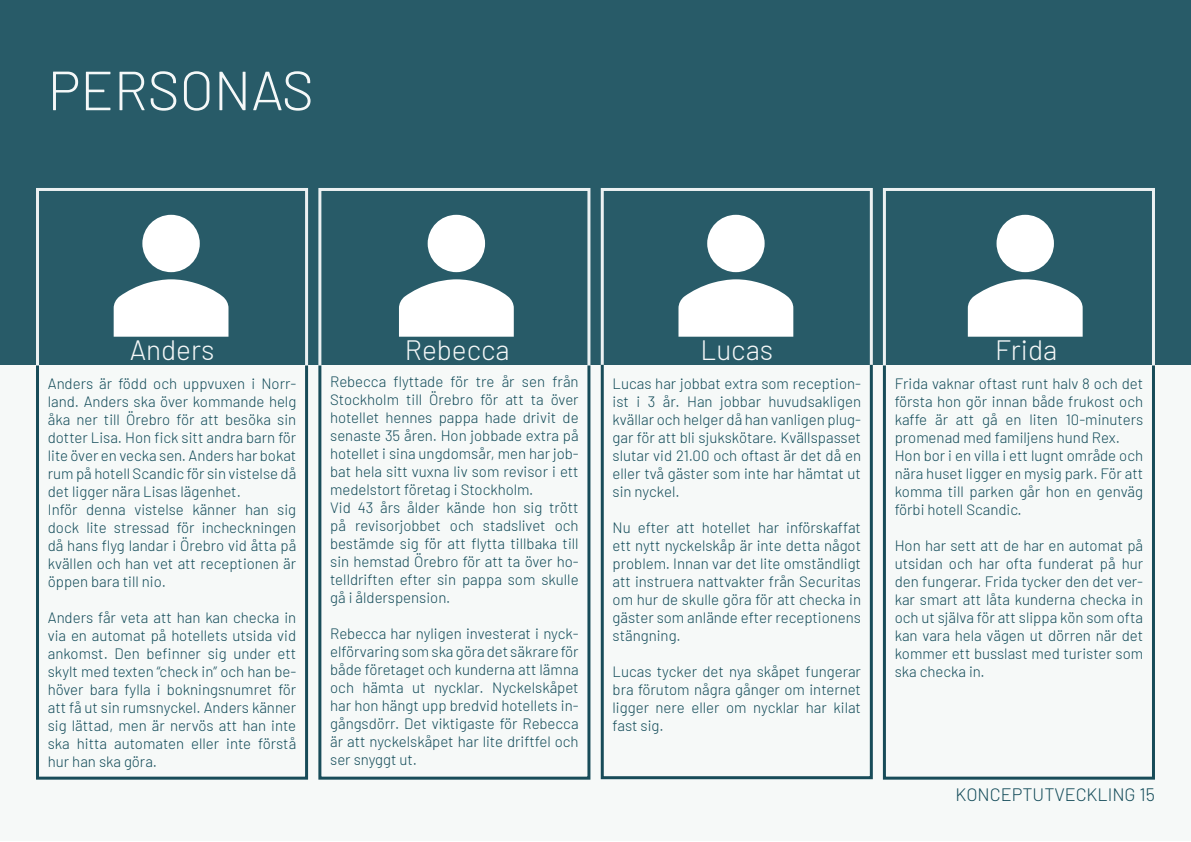
<style>
.page{position:relative;width:1191px;height:842px;background:#fff}
.page>*{position:absolute;margin:0;border:0;box-sizing:border-box;transform-origin:0 0}
.t1{font:300 55px "Barlow";color:#f5f8f8}
.t2{font:300 28px "Barlow";color:#f5f8f8}
.t3{font:300 18px "Barlow";color:#114a58}
.t4{font:300 15px/18px "Barlow";color:#114a58;text-align:justify}
</style>
<div class="page">
<div style="left:0;top:0;width:1190px;height:841px;background:#f6f9f8"></div>
<div style="left:0;top:0;width:1191px;height:365px;background:#285b68"></div>
<div style="left:142px;top:215px;width:58px;height:57px;background:#fff;border-radius:50%"></div>
<svg style="left:114px;top:279px;width:114px;height:58px;background:#e2e9eb"></svg>
<div style="left:707px;top:215px;width:57px;height:57px;background:#fff;border-radius:50%"></div>
<svg style="left:678px;top:279px;width:115px;height:58px;background:#e1e8ea"></svg>
<div style="left:428px;top:215px;width:57px;height:57px;background:#fff;border-radius:50%"></div>
<svg style="left:399px;top:279px;width:115px;height:58px;background:#e1e8ea"></svg>
<div style="left:996px;top:215px;width:58px;height:57px;background:#fff;border-radius:50%"></div>
<svg style="left:967px;top:279px;width:115px;height:58px;background:#e1e8ea"></svg>
<div style="left:36px;top:364px;width:272px;height:416px;border:3px solid #184c59"></div>
<div style="left:36px;top:188px;width:272px;height:179px;border:3px solid #ecf1f2"></div>
<div style="left:318px;top:364px;width:272px;height:416px;border:3px solid #184c59"></div>
<div style="left:318px;top:188px;width:272px;height:179px;border:3px solid #ecf1f2"></div>
<div style="left:601px;top:188px;width:272px;height:179px;border:3px solid #ecf1f2"></div>
<div style="left:601px;top:363px;width:272px;height:416px;border:3px solid #184c59"></div>
<div style="left:883px;top:364px;width:272px;height:416px;border:3px solid #184c59"></div>
<div style="left:883px;top:188px;width:272px;height:179px;border:3px solid #ecf1f2"></div>
<p class="t1" style="left:48px;top:51px;width:267px">PERSONAS</p>
<p class="t2" style="left:130px;top:330px;width:86px">Anders</p>
<p class="t2" style="left:405px;top:330px;width:106px">Rebecca</p>
<p class="t2" style="left:700px;top:330px;width:74px">Lucas</p>
<p class="t2" style="left:995px;top:330px;width:64px">Frida</p>
<p class="t4" style="left:48px;top:373px;width:250px">Anders är född och uppvuxen i Norr&shy;land. Anders ska över kommande helg åka ner till Örebro för att besöka sin dotter Lisa. Hon fick sitt andra barn för lite över en vecka sen. Anders har bokat rum på hotell Scandic för sin vistelse då det ligger nära Lisas lägenhet.</p>
<p class="t4" style="left:48px;top:499px;width:250px">Inför denna vistelse känner han sig dock lite stressad för incheckningen då hans flyg landar i Örebro vid åtta på kvällen och han vet att receptionen är öppen bara till nio.</p>
<p class="t4" style="left:48px;top:607px;width:250px">Anders får veta att han kan checka in via en automat på hotellets utsida vid ankomst. Den befinner sig under ett skylt med texten “check in” och han be&shy;höver bara fylla i bokningsnumret för att få ut sin rumsnyckel. Anders känner sig lättad, men är nervös att han inte ska hitta automaten eller inte förstå hur han ska göra.</p>
<p class="t4" style="left:330px;top:371px;width:250px">Rebecca flyttade för tre år sen från Stockholm till Örebro för att ta över hotellet hennes pappa hade drivit de senaste 35 åren. Hon jobbade extra på hotellet i sina ungdomsår, men har job&shy;bat hela sitt vuxna liv som revisor i ett medelstort företag i Stockholm.</p>
<p class="t4" style="left:330px;top:497px;width:250px">Vid 43 års ålder kände hon sig trött på revisorjobbet och stadslivet och bestämde sig för att flytta tillbaka till sin hemstad Örebro för att ta över ho&shy;telldriften efter sin pappa som skulle gå i ålderspension.</p>
<p class="t4" style="left:330px;top:623px;width:250px">Rebecca har nyligen investerat i nyck&shy;elförvaring som ska göra det säkrare för både företaget och kunderna att lämna och hämta ut nycklar. Nyckelskåpet har hon hängt upp bredvid hotellets in&shy;gångsdörr. Det viktigaste för Rebecca är att nyckelskåpet har lite driftfel och ser snyggt ut.</p>
<p class="t4" style="left:894px;top:373px;width:250px">Frida vaknar oftast runt halv 8 och det första hon gör innan både frukost och kaffe är att gå en liten 10-minuters promenad med familjens hund Rex.</p>
<p class="t4" style="left:894px;top:445px;width:250px">Hon bor i en villa i ett lugnt område och nära huset ligger en mysig park. För att komma till parken går hon en genväg förbi hotell Scandic.</p>
<p class="t4" style="left:894px;top:535px;width:250px">Hon har sett att de har en automat på utsidan och har ofta funderat på hur den fungerar. Frida tycker den det ver&shy;kar smart att låta kunderna checka in och ut själva för att slippa kön som ofta kan vara hela vägen ut dörren när det kommer ett busslast med turister som ska checka in.</p>
<p class="t4" style="left:612px;top:373px;width:250px">Lucas har jobbat extra som reception&shy;ist i 3 år. Han jobbar huvudsakligen kvällar och helger då han vanligen plug&shy;gar för att bli sjukskötare. Kvällspasset slutar vid 21.00 och oftast är det då en eller två gäster som inte har hämtat ut sin nyckel.</p>
<p class="t4" style="left:612px;top:517px;width:250px">Nu efter att hotellet har införskaffat ett nytt nyckelskåp är inte detta något problem. Innan var det lite omständligt att instruera nattvakter från Securitas om hur de skulle göra för att checka in gäster som anlände efter receptionens stängning.</p>
<p class="t4" style="left:612px;top:661px;width:250px">Lucas tycker det nya skåpet fungerar bra förutom några gånger om internet ligger nere eller om nycklar har kilat fast sig.</p>
<p class="t3" style="left:955px;top:782px;width:201px">KONCEPTUTVECKLING 15</p>
</div>
